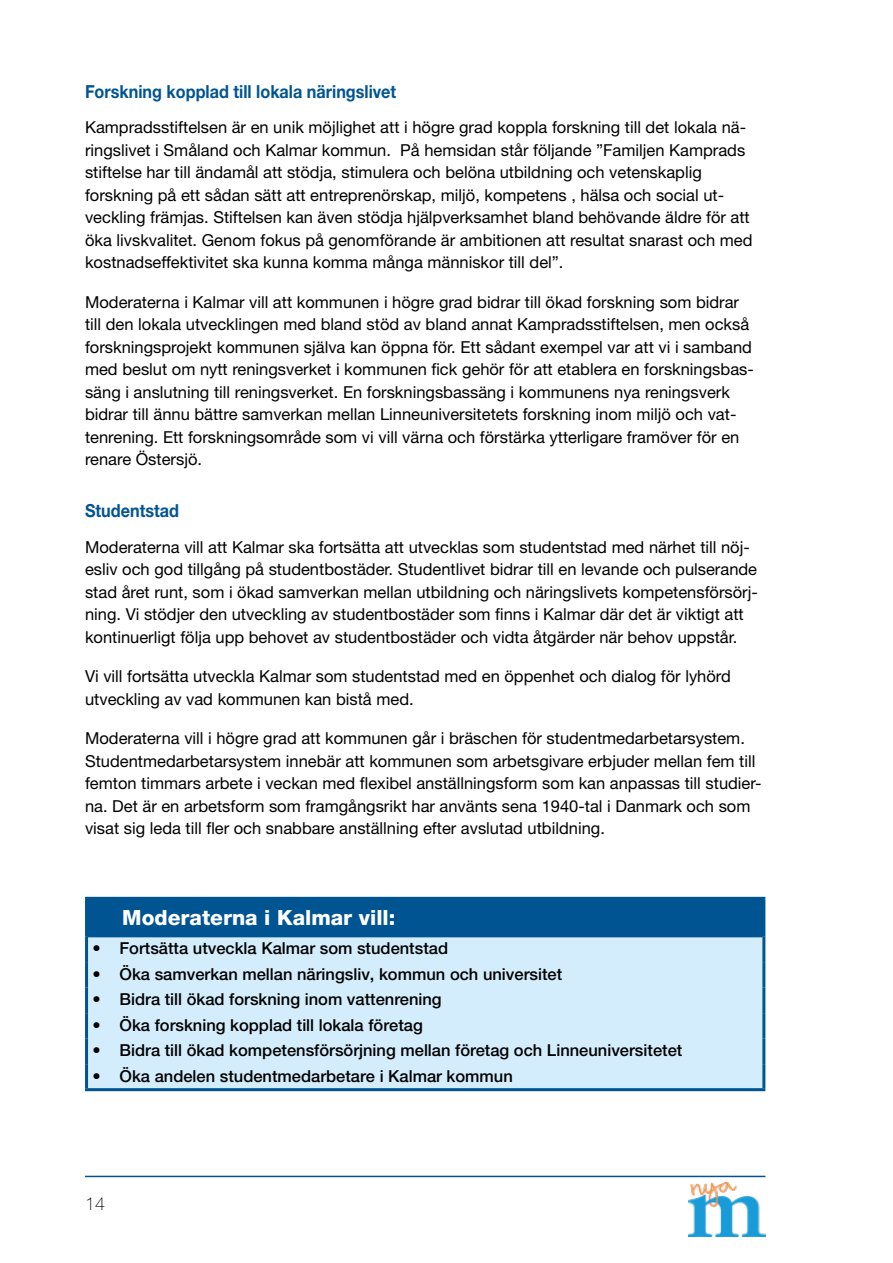
<style>
.page{position:relative;width:893px;height:1263px;background:#fff}
.page>*{position:absolute;margin:0;border:0;box-sizing:border-box;transform-origin:0 0}
.t1{font:800 21px "Helvetica Neue LT Std";color:#fff}
.t2{font:700 18px "Helvetica Neue LT Std";color:#005492;scale:.9 1}
.t3{font:100 18px "Helvetica Neue LT Std";color:#000}
.t4{font:16.5px/22.5px "Helvetica Neue LT Std";color:#000}
.t5{font:500 16.5px "Helvetica Neue LT Std";color:#000}
</style>
<div class="page">
<img style="left:689px;top:1183px;width:76px;height:54px">
<hr style="left:85px;top:1176px;width:680px;height:1px;background:#005492">
<div style="left:87px;top:898px;width:677px;height:38px;background:#005492"></div>
<div style="left:88px;top:937px;width:674px;height:151px;background:#d4edfc"></div>
<hr style="left:85px;top:897px;width:680px;height:3px;background:#005492">
<hr style="left:85px;top:900px;width:3px;height:36px;background:#005492">
<hr style="left:762px;top:900px;width:3px;height:36px;background:#005492">
<hr style="left:88px;top:936px;width:674px;height:1px;background:#005492">
<hr style="left:85px;top:936px;width:3px;height:26px;background:#005492">
<hr style="left:762px;top:936px;width:3px;height:26px;background:#005492">
<hr style="left:85px;top:962px;width:3px;height:25px;background:#005492">
<hr style="left:762px;top:962px;width:3px;height:25px;background:#005492">
<hr style="left:85px;top:987px;width:3px;height:26px;background:#005492">
<hr style="left:762px;top:987px;width:3px;height:26px;background:#005492">
<hr style="left:85px;top:1013px;width:3px;height:26px;background:#005492">
<hr style="left:762px;top:1013px;width:3px;height:26px;background:#005492">
<hr style="left:85px;top:1039px;width:3px;height:25px;background:#005492">
<hr style="left:762px;top:1039px;width:3px;height:25px;background:#005492">
<hr style="left:85px;top:1064px;width:3px;height:24px;background:#005492">
<hr style="left:762px;top:1064px;width:3px;height:24px;background:#005492">
<hr style="left:85px;top:1088px;width:680px;height:3px;background:#005492">
<p class="t2" style="left:85px;top:80px;width:347px">Forskning kopplad till lokala näringslivet</p>
<p class="t4" style="left:85px;top:116px;width:669px">Kampradsstiftelsen är en unik möjlighet att i högre grad koppla forskning till det lokala nä&shy;ringslivet i Småland och Kalmar kommun. På hemsidan står följande ”Familjen Kamprads stiftelse har till ändamål att stödja, stimulera och belöna utbildning och vetenskaplig forskning på ett sådan sätt att entreprenörskap, miljö, kompetens , hälsa och social ut&shy;veckling främjas. Stiftelsen kan även stödja hjälpverksamhet bland behövande äldre för att öka livskvalitet. Genom fokus på genomförande är ambitionen att resultat snarast och med kostnadseffektivitet ska kunna komma många människor till del”.</p>
<p class="t4" style="left:85px;top:290px;width:670px">Moderaterna i Kalmar vill att kommunen i högre grad bidrar till ökad forskning som bidrar till den lokala utvecklingen med bland stöd av bland annat Kampradsstiftelsen, men också forskningsprojekt kommunen själva kan öppna för. Ett sådant exempel var att vi i samband med beslut om nytt reningsverket i kommunen fick gehör för att etablera en forskningsbas&shy;säng i anslutning till reningsverket. En forskningsbassäng i kommunens nya reningsverk bidrar till ännu bättre samverkan mellan Linneuniversitetets forskning inom miljö och vat&shy;tenrening. Ett forskningsområde som vi vill värna och förstärka ytterligare framöver för en renare Östersjö.</p>
<p class="t2" style="left:85px;top:500px;width:106px">Studentstad</p>
<p class="t4" style="left:85px;top:535px;width:674px">Moderaterna vill att Kalmar ska fortsätta att utvecklas som studentstad med närhet till nöj&shy;esliv och god tillgång på studentbostäder. Studentlivet bidrar till en levande och pulserande stad året runt, som i ökad samverkan mellan utbildning och näringslivets kompetensförsörj&shy;ning. Vi stödjer den utveckling av studentbostäder som finns i Kalmar där det är viktigt att kontinuerligt följa upp behovet av studentbostäder och vidta åtgärder när behov uppstår.</p>
<p class="t4" style="left:85px;top:665px;width:647px">Vi vill fortsätta utveckla Kalmar som studentstad med en öppenhet och dialog för lyhörd utveckling av vad kommunen kan bistå med.</p>
<p class="t4" style="left:85px;top:727px;width:678px">Moderaterna vill i högre grad att kommunen går i bräschen för studentmedarbetarsystem.<br>Studentmedarbetarsystem innebär att kommunen som arbetsgivare erbjuder mellan fem till femton timmars arbete i veckan med flexibel anställningsform som kan anpassas till studier&shy;na. Det är en arbetsform som framgångsrikt har använts sena 1940-tal i Danmark och som visat sig leda till fler och snabbare anställning efter avslutad utbildning.</p>
<p class="t1" style="left:122px;top:905px;width:275px">Moderaterna i Kalmar vill:</p>
<p class="t5" style="left:93px;top:939px;width:357px">• Fortsätta utveckla Kalmar som studentstad</p>
<p class="t5" style="left:93px;top:964px;width:471px">• Öka samverkan mellan näringsliv, kommun och universitet</p>
<p class="t5" style="left:93px;top:990px;width:351px">• Bidra till ökad forskning inom vattenrening</p>
<p class="t5" style="left:93px;top:1015px;width:332px">• Öka forskning kopplad till lokala företag</p>
<p class="t5" style="left:93px;top:1041px;width:591px">• Bidra till ökad kompetensförsörjning mellan företag och Linneuniversitetet</p>
<p class="t5" style="left:93px;top:1066px;width:422px">• Öka andelen studentmedarbetare i Kalmar kommun</p>
<p class="t3" style="left:85px;top:1193px;width:22px">14</p>
</div>
